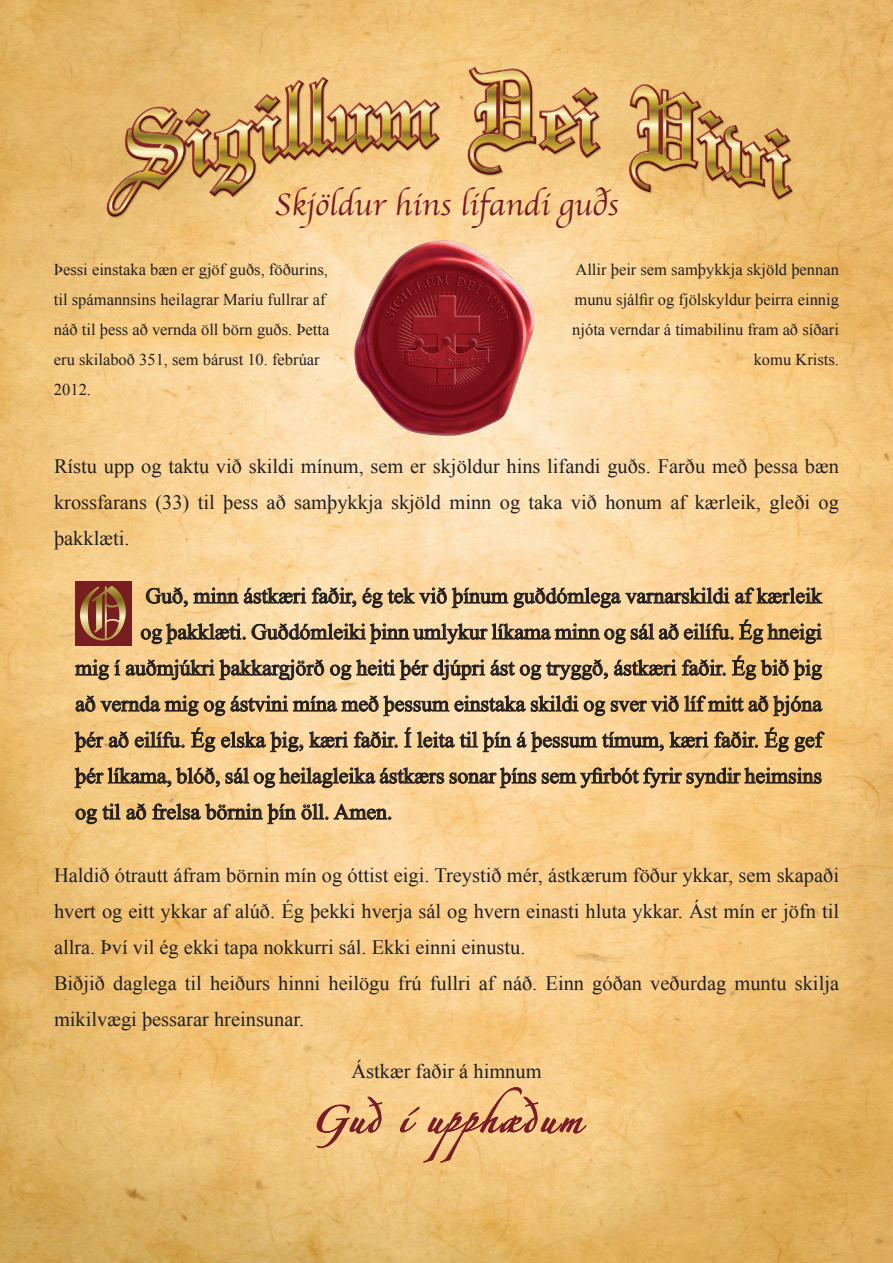
<style>
.page{position:relative;width:893px;height:1263px;background:#fff}
.page>*{position:absolute;margin:0;border:0;box-sizing:border-box;transform-origin:0 0}
.t1{font:60px "Zapfino Forte LT One";letter-spacing:.04em;color:#761d28}
.t2{font:32.4px "Apple Chancery";color:#761d28}
.t3{font:21.75px "Times New Roman";color:#231f20}
.t4{font:20.4px/36px "Times New Roman";color:#231f20;text-align:justify}
.t5{font:16.5px/30px "Times New Roman";color:#231f20;text-align:right}
</style>
<div class="page">
<img style="left:0;top:0;width:893px;height:1263px">
<img style="left:86px;top:54px;width:721px;height:173px">
<img style="left:337px;top:231px;width:219px;height:219px">
<img style="left:75px;top:581px;width:57px;height:64px">
<svg style="left:146px;top:587px;width:92px;height:20px;background:#bea175"></svg>
<svg style="left:244px;top:587px;width:62px;height:17px"></svg>
<svg style="left:312px;top:587px;width:44px;height:20px"></svg>
<svg style="left:363px;top:587px;width:366px;height:21px;background:#bfa57e"></svg>
<svg style="left:735px;top:587px;width:87px;height:17px"></svg>
<svg style="left:141px;top:623px;width:105px;height:21px;background:#ba9d72"></svg>
<svg style="left:252px;top:623px;width:481px;height:21px;background:#c0a67f"></svg>
<svg style="left:739px;top:620px;width:83px;height:24px;background:#bd9b67"></svg>
<svg style="left:75px;top:660px;width:45px;height:20px"></svg>
<svg style="left:126px;top:659px;width:198px;height:21px;background:#b89d74"></svg>
<svg style="left:330px;top:659px;width:98px;height:21px;background:#bfa886"></svg>
<svg style="left:434px;top:660px;width:51px;height:20px"></svg>
<svg style="left:491px;top:659px;width:117px;height:21px;background:#bda581"></svg>
<svg style="left:614px;top:659px;width:62px;height:17px"></svg>
<svg style="left:682px;top:659px;width:44px;height:17px"></svg>
<svg style="left:732px;top:656px;width:90px;height:24px;background:#bf9d69"></svg>
<svg style="left:76px;top:695px;width:19px;height:17px"></svg>
<svg style="left:101px;top:696px;width:124px;height:20px;background:#bb9d6c"></svg>
<svg style="left:231px;top:695px;width:218px;height:21px;background:#c1a884"></svg>
<svg style="left:455px;top:695px;width:123px;height:17px;background:#ae9879"></svg>
<svg style="left:584px;top:701px;width:21px;height:15px"></svg>
<svg style="left:611px;top:695px;width:211px;height:21px;background:#c09e6a"></svg>
<svg style="left:75px;top:731px;width:53px;height:21px"></svg>
<svg style="left:135px;top:731px;width:49px;height:17px"></svg>
<svg style="left:191px;top:728px;width:24px;height:24px"></svg>
<svg style="left:221px;top:731px;width:82px;height:21px;background:#ba9c70"></svg>
<svg style="left:309px;top:731px;width:39px;height:17px"></svg>
<svg style="left:354px;top:731px;width:44px;height:17px"></svg>
<svg style="left:404px;top:728px;width:7px;height:20px"></svg>
<svg style="left:417px;top:731px;width:94px;height:21px;background:#c1a984"></svg>
<svg style="left:517px;top:732px;width:147px;height:20px;background:#bfa47c"></svg>
<svg style="left:670px;top:731px;width:38px;height:17px"></svg>
<svg style="left:714px;top:731px;width:44px;height:17px"></svg>
<svg style="left:765px;top:728px;width:59px;height:24px"></svg>
<svg style="left:75px;top:767px;width:145px;height:21px;background:#bb9b6a"></svg>
<svg style="left:226px;top:767px;width:218px;height:21px;background:#bba076"></svg>
<svg style="left:450px;top:768px;width:86px;height:20px;background:#bca37d"></svg>
<svg style="left:542px;top:767px;width:279px;height:21px;background:#bfa070"></svg>
<svg style="left:76px;top:803px;width:44px;height:21px"></svg>
<svg style="left:126px;top:803px;width:20px;height:17px"></svg>
<svg style="left:153px;top:803px;width:143px;height:21px;background:#bd9f71"></svg>
<svg style="left:302px;top:803px;width:26px;height:17px"></svg>
<svg style="left:334px;top:804px;width:57px;height:16px"></svg>
<svg style="left:317px;top:1097px;width:65px;height:51px;background:#e3b47d"></svg>
<svg style="left:400px;top:1087px;width:186px;height:75px;background:#ebbc80"></svg>
<h2 class="t2" style="left:274px;top:179px;width:346px">Skjöldur hins lifandi guðs</h2>
<p class="t5" style="left:572px;top:254px;width:268px">Allir þeir sem samþykkja skjöld þennan munu sjálfir og fjölskyldur þeirra einnig njóta verndar á tímabilinu fram að síðari komu Krists.</p>
<p class="t5" style="left:54px;top:254px;width:277px;text-align:left">Þessi einstaka bæn er gjöf guðs, föðurins, til spámannsins heilagrar Maríu fullrar af náð til þess að vernda öll börn guðs. Þetta eru skilaboð 351, sem bárust 10. febrúar 2012.</p>
<p class="t4" style="left:54px;top:448px;width:786px">Rístu upp og taktu við skildi mínum, sem er skjöldur hins lifandi guðs. Farðu með þessa bæn krossfarans (33) til þess að samþykkja skjöld minn og taka við honum af kærleik, gleði og þakklæti.</p>
<p class="t3" style="left:146px;top:580px;width:678px">Guð, minn ástkæri faðir, ég tek við þínum guðdómlega varnarskildi af kærleik</p>
<p class="t3" style="left:140px;top:616px;width:683px">og þakklæti. Guðdómleiki þinn umlykur líkama minn og sál að eilífu. Ég hneigi</p>
<p class="t3" style="left:75px;top:652px;width:748px">mig í auðmjúkri þakkargjörð og heiti þér djúpri ást og tryggð, ástkæri faðir. Ég bið þig</p>
<p class="t3" style="left:75px;top:688px;width:748px">að vernda mig og ástvini mína með þessum einstaka skildi og sver við líf mitt að þjóna</p>
<p class="t3" style="left:75px;top:724px;width:748px">þér að eilífu. Ég elska þig, kæri faðir. Í leita til þín á þessum tímum, kæri faðir. Ég gef</p>
<p class="t3" style="left:75px;top:760px;width:748px">þér líkama, blóð, sál og heilagleika ástkærs sonar þíns sem yfirbót fyrir syndir heimsins</p>
<p class="t3" style="left:75px;top:796px;width:319px">og til að frelsa börnin þín öll. Amen.</p>
<p class="t4" style="left:54px;top:857px;width:787px;text-align:left">Haldið ótrautt áfram börnin mín og óttist eigi. Treystið mér, ástkærum föður ykkar, sem skapaði hvert og eitt ykkar af alúð. Ég þekki hverja sál og hvern einasti hluta ykkar. Ást mín er jöfn til allra. Því vil ég ekki tapa nokkurri sál. Ekki einni einustu.<br>Biðjið daglega til heiðurs hinni heilögu frú fullri af náð. Einn góðan veðurdag muntu skilja mikilvægi þessarar hreinsunar.</p>
<p class="t4" style="left:351px;top:1053px;width:192px">Ástkær faðir á himnum</p>
<h1 class="t1" style="left:311px;top:1076px;width:272px">Guð í upphæðum</h1>
</div>
